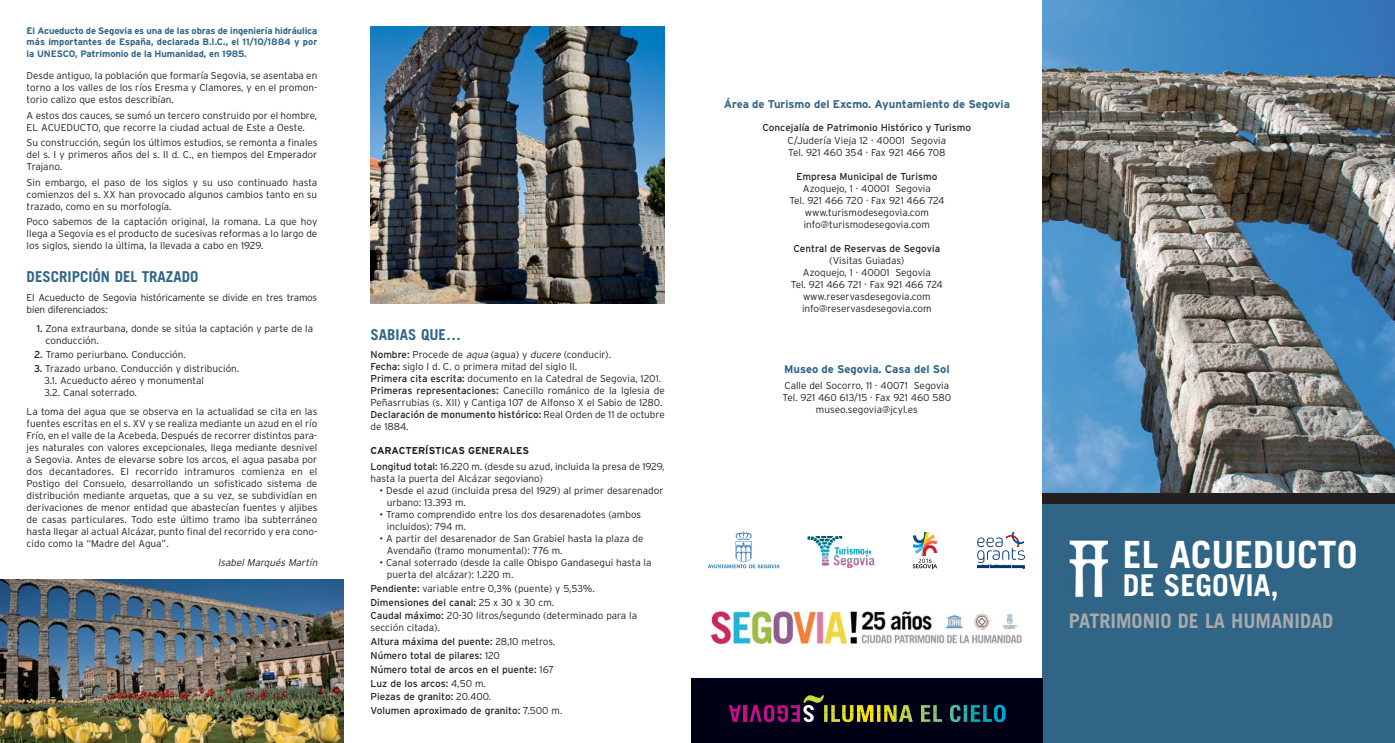
<style>
.page{position:relative;width:1395px;height:743px;background:#fff}
.page>*{position:absolute;margin:0;border:0;box-sizing:border-box;transform-origin:0 0}
.t1{font:700 37.5px "Trade Gothic LT";color:#fff}
.t2{font:700 30px "Trade Gothic LT";color:#fff}
.t3{font:700 20px "Trade Gothic LT";color:#a7a9ac}
.t4{font:700 15px "Trade Gothic LT";color:#316586}
.t5{font:700 11.25px "Interstate";color:#316586}
.t6{font:300 10px/12px "Interstate";color:#231f20}
.t7{font:10px/13.8px "Interstate";color:#231f20}
.t8{font:300 10px/12px "Interstate";letter-spacing:-.02em;color:#231f20}
.t9{font:italic 300 10px "Interstate";color:#231f20}
.t10{font:700 9.38px/11.2px "Interstate";letter-spacing:-.005em;color:#316586;text-align:justify}
.s1{font-weight:400}
.s2{font-style:italic}
.s3{font-weight:700}
.s4{font-weight:300}
</style>
<div class="page">
<img style="left:1042px;top:0;width:352px;height:493px">
<div style="left:1042px;top:501px;width:352px;height:242px;background:#316586"></div>
<div style="left:691px;top:677px;width:351px;height:66px;background:#000117"></div>
<hr style="left:743px;top:705px;width:4px;height:16px;background:#c41088">
<svg style="left:729px;top:705px;width:12px;height:16px"></svg>
<svg style="left:749px;top:695px;width:257px;height:27px"></svg>
<svg style="left:912px;top:532px;width:25px;height:36px"></svg>
<img style="left:710px;top:609px;width:312px;height:37px">
<hr style="left:821px;top:566px;width:46px;height:1px;background:#e30087">
<svg style="left:821px;top:547px;width:50px;height:19px"></svg>
<hr style="left:821px;top:552px;width:50px;height:1px;background:#00b5d1">
<hr style="left:821px;top:553px;width:50px;height:1px;background:#33adcb">
<hr style="left:821px;top:554px;width:50px;height:1px;background:#58a6c6">
<hr style="left:821px;top:555px;width:50px;height:1px;background:#709ec0">
<hr style="left:821px;top:557px;width:50px;height:1px;background:#8294b9">
<div style="left:1011px;top:527px;width:17px;height:17px;border:2px solid #00529b;border-radius:50%"></div>
<div style="left:1002px;top:535px;width:17px;height:16px;border:2px solid #c4151c;border-radius:50%"></div>
<div style="left:1008px;top:525px;width:23px;height:6px;background:#fff"></div>
<div style="left:1024px;top:525px;width:7px;height:22px;background:#fff"></div>
<svg style="left:977px;top:537px;width:47px;height:31px"></svg>
<svg style="left:708px;top:530px;width:71px;height:38px"></svg>
<div style="left:1042px;top:493px;width:352px;height:10px;background:#231f20"></div>
<img style="left:370px;top:27px;width:294px;height:277px">
<img style="left:0;top:579px;width:344px;height:164px">
<img style="left:1068px;top:540px;width:39px;height:57px">
<p class="t10" style="left:27px;top:26px;width:292px">El Acueducto de Segovia es una de las obras de ingeniería hidráulica más importantes de España, declarada B.I.C., el 11/10/1884 y por la UNESCO, Patrimonio de la Humanidad, en 1985.</p>
<p class="t6" style="left:27px;top:70px;width:292px;text-align:justify">Desde antiguo, la población que formaría Segovia, se asentaba en torno a los valles de los ríos Eresma y Clamores, y en el promon&shy;torio calizo que estos describían.</p>
<p class="t6" style="left:27px;top:110px;width:292px">A estos dos cauces, se sumó un tercero construido por el hombre,<br>EL ACUEDUCTO, que recorre la ciudad actual de Este a Oeste.</p>
<p class="t6" style="left:27px;top:137px;width:292px;text-align:justify">Su construcción, según los últimos estudios, se remonta a finales del s. I y primeros años del s. II d. C., en tiempos del Emperador Trajano.</p>
<p class="t6" style="left:27px;top:177px;width:292px;text-align:justify">Sin embargo, el paso de los siglos y su uso continuado hasta comienzos del s. XX han provocado algunos cambios tanto en su trazado, como en su morfología.</p>
<p class="t6" style="left:27px;top:217px;width:292px;text-align:justify">Poco sabemos de la captación original, la romana. La que hoy llega a Segovia es el producto de sucesivas reformas a lo largo de los siglos, siendo la última, la llevada a cabo en 1929.</p>
<h3 class="t4" style="left:27px;top:271px;width:173px">DESCRIPCIÓN DEL TRAZADO</h3>
<p class="t8" style="left:27px;top:292px;width:292px">El Acueducto de Segovia históricamente se divide en tres tramos bien diferenciados:</p>
<p class="t6" style="left:46px;top:323px;width:269px;text-indent:-9px"><span class="s1">1.</span> Zona extraurbana, donde se sitúa la captación y parte de la conducción.</p>
<p class="t6" style="left:34px;top:349px;width:153px"><span class="s1">2.</span> Tramo periurbano. Conducción.</p>
<p class="t6" style="left:44px;top:363px;width:196px;text-indent:-10px"><span class="s1">3.</span> Trazado urbano. Conducción y distribución.<br>3.1. Acueducto aéreo y monumental<br>3.2. Canal soterrado.</p>
<p class="t6" style="left:27px;top:406px;width:292px;text-align:justify">La toma del agua que se observa en la actualidad se cita en las fuentes escritas en el s. XV y se realiza mediante un azud en el río Frío, en el valle de la Acebeda. Después de recorrer distintos para&shy;jes naturales con valores excepcionales, llega mediante desnivel a Segovia. Antes de elevarse sobre los arcos, el agua pasaba por dos decantadores. El recorrido intramuros comienza en el Postigo del Consuelo, desarrollando un sofisticado sistema de distribución mediante arquetas, que a su vez, se subdividían en derivaciones de menor entidad que abastecían fuentes y aljibes de casas particulares. Todo este último tramo iba subterráneo hasta llegar al actual Alcázar, punto final del recorrido y era cono&shy;cido como la “Madre del Agua”.</p>
<p class="t9" style="left:218px;top:558px;width:103px">Isabel Marqués Martín</p>
<h3 class="t4" style="left:370px;top:329px;width:92px">SABIAS QUE…</h3>
<p class="t6" style="left:370px;top:349px;width:296px"><span class="s1">Nombre:</span> Procede de <span class="s2">aqua</span>(agua) y <span class="s2">ducere</span>(conducir).<br><span class="s1">Fecha:</span> siglo I d. C. o primera mitad del siglo II.<br><span class="s1">Primera cita escrita:</span> documento en la Catedral de Segovia, 1201.<br><span class="s1">Primeras representaciones:</span> Canecillo románico de la Iglesia de Peñasrrubias (s. XII) y Cantiga 107 de Alfonso X el Sabio de 1280.<br><span class="s1">Declaración de monumento histórico:</span> Real Orden de 11 de octubre de 1884.</p>
<p class="t6" style="left:370px;top:444px;width:296px;line-height:15.5px"><span class="s3">CARACTERÍSTICAS GENERALES<br></span><span class="s1">Longitud total:</span> 16.220 m. (desde su azud, incluida la presa de 1929,</p>
<p class="t6" style="left:370px;top:473px;width:174px">hasta la puerta del Alcázar segoviano)</p>
<p class="t6" style="left:387px;top:485px;width:278px;text-indent:-7px">• Desde el azud (incluida presa del 1929) al primer desarenador urbano: 13.393 m.</p>
<p class="t6" style="left:387px;top:509px;width:256px;text-indent:-7px">• Tramo comprendido entre los dos desarenadotes (ambos incluidos): 794 m.</p>
<p class="t6" style="left:387px;top:533px;width:258px;text-indent:-7px">• A partir del desarenador de San Grabiel hasta la plaza de<br>Avendaño (tramo monumental): 776 m.</p>
<p class="t6" style="left:387px;top:557px;width:266px;text-indent:-7px">• Canal soterrado (desde la calle Obispo Gandasegui hasta la puerta del alcázar): 1.220 m.</p>
<p class="t6" style="left:370px;top:582px;width:268px;line-height:13.8px"><span class="s1">Pendiente:</span> variable entre 0,3% (puente) y 5,53%.<br><span class="s1">Dimensiones del canal:</span> 25 x 30 x 30 cm.<br><span class="s1">Caudal máximo:</span> 20-30 litros/segundo (determinado para la</p>
<p class="t7" style="left:370px;top:621px;width:193px"><span class="s4">sección citada).<br></span>Altura máxima del puente: <span class="s4">28,10 metros.<br></span>Número total de pilares: <span class="s4">120<br></span>Número total de arcos en el puente: <span class="s4">167<br></span>Luz de los arcos: <span class="s4">4,50 m.<br></span>Piezas de granito: <span class="s4">20.400.<br></span>Volumen aproximado de granito: <span class="s4">7.500 m.</span></p>
<p class="t5" style="left:723px;top:100px;width:288px">Área de Turismo del Excmo. Ayuntamiento de Segovia</p>
<p class="t7" style="left:762px;top:122px;width:210px">Concejalía de Patrimonio Histórico y Turismo</p>
<p class="t6" style="left:787px;top:135px;width:160px">C/Judería Vieja 12 · 40001 Segovia<br>Tel. 921 460 354 · Fax 921 466 708</p>
<p class="t7" style="left:796px;top:170px;width:142px">Empresa Municipal de Turismo</p>
<p class="t6" style="left:789px;top:183px;width:156px;text-align:center">Azoquejo, 1 · 40001 Segovia<br>Tel. 921 466 720 · Fax 921 466 724 www.turismodesegovia.com info@turismodesegovia.com</p>
<p class="t7" style="left:793px;top:242px;width:148px">Central de Reservas de Segovia</p>
<p class="t6" style="left:791px;top:255px;width:153px;text-align:center">(Visitas Guiadas)<br>Azoquejo, 1 · 40001 Segovia<br>Tel. 921 466 721 · Fax 921 466 724 www.reservasdesegovia.com info@reservasdesegovia.com</p>
<p class="t5" style="left:784px;top:364px;width:167px">Museo de Segovia. Casa del Sol</p>
<p class="t6" style="left:782px;top:380px;width:170px;text-align:center">Calle del Socorro, 11 · 40071 Segovia<br>Tel. 921 460 613/15 · Fax 921 460 580 museo.segovia@jcyl.es</p>
<h1 class="t1" style="left:1122px;top:540px;width:236px">EL ACUEDUCTO</h1>
<h2 class="t2" style="left:1122px;top:574px;width:157px">DE SEGOVIA,</h2>
<h3 class="t3" style="left:1068px;top:613px;width:266px">PATRIMONIO DE LA HUMANIDAD</h3>
</div>
